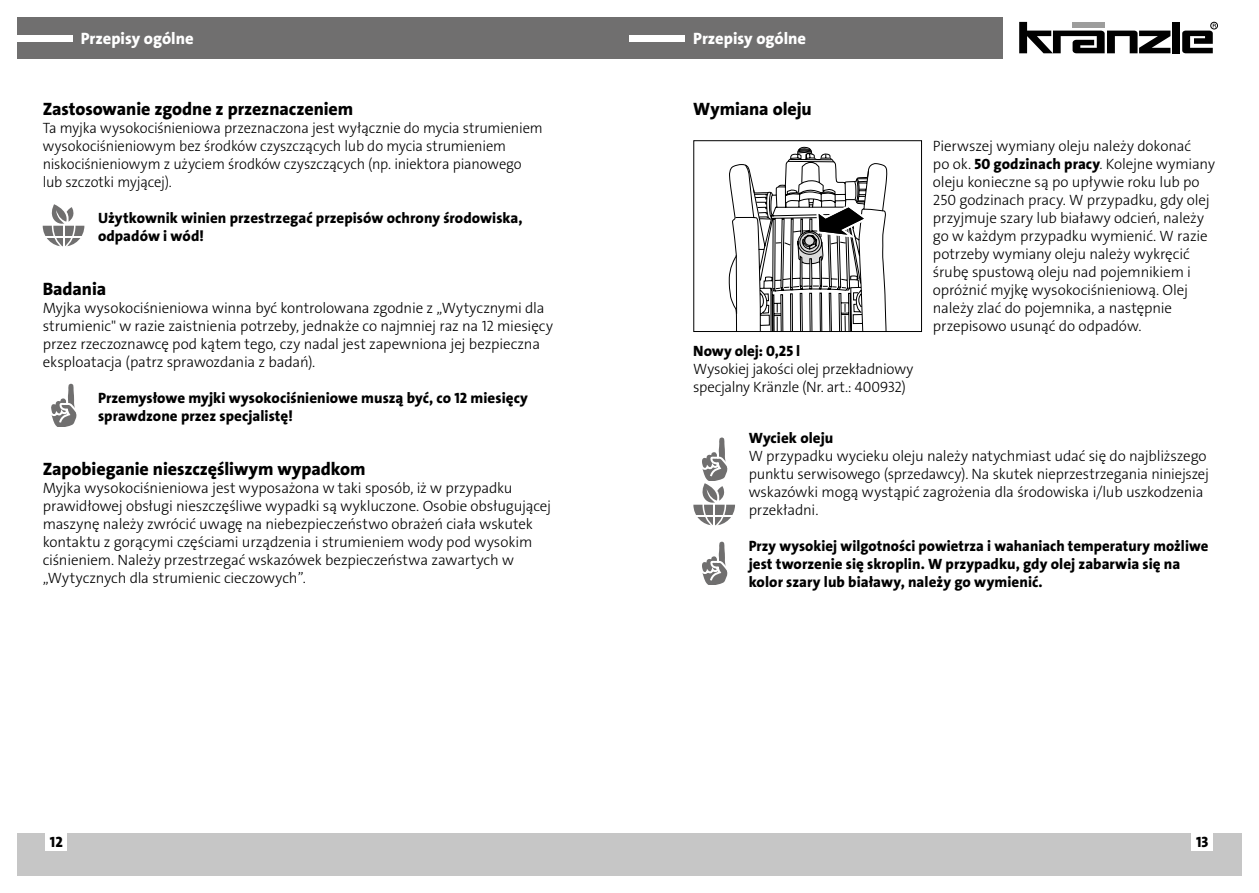
<style>
.page{position:relative;width:1259px;height:893px;background:#fff}
.page>*{position:absolute;margin:0;border:0;box-sizing:border-box;transform-origin:0 0}
.t1{font:18px "The Sans LP8 Ex Bld";letter-spacing:-.005em;color:#000}
.t2{font:16.5px "The Sans LP8 Ex Bld";color:#fff}
.t3{font:15px/18px "The Sans LP3 Lig";letter-spacing:-.01em;color:#000}
.t4{font:15px/18px "The Sans LP8 Ex Bld";color:#000}
.s1{font-family:"The Sans LP8 Ex Bld"}
</style>
<div class="page">
<div style="left:629px;top:833px;width:613px;height:43px;background:#c6c6c6"></div>
<div style="left:17px;top:833px;width:612px;height:43px;background:#c6c6c6"></div>
<div style="left:1191px;top:833px;width:22px;height:18px;background:#fff"></div>
<div style="left:46px;top:833px;width:21px;height:18px;background:#fff"></div>
<div style="left:17px;top:17px;width:985px;height:41px;background:#706f6f"></div>
<div style="left:17px;top:35px;width:55px;height:6px;background:#fff"></div>
<div style="left:629px;top:35px;width:56px;height:6px;background:#fff"></div>
<svg style="left:1019px;top:22px;width:151px;height:31px"></svg>
<div style="left:1172px;top:22px;width:7px;height:31px;background:#000"></div>
<div style="left:1210px;top:22px;width:7px;height:7px;border:1px solid #000;border-radius:50%"></div>
<svg style="left:1182px;top:24px;width:34px;height:29px"></svg>
<svg style="left:693px;top:140px;width:229px;height:192px"></svg>
<svg style="left:693px;top:437px;width:42px;height:89px"></svg>
<svg style="left:702px;top:542px;width:26px;height:42px"></svg>
<svg style="left:51px;top:384px;width:26px;height:42px"></svg>
<svg style="left:43px;top:204px;width:41px;height:43px"></svg>
<p class="t2" style="left:81px;top:28px;width:114px">Przepisy ogólne</p>
<p class="t2" style="left:693px;top:28px;width:114px">Przepisy ogólne</p>
<p class="t1" style="left:43px;top:98px;width:312px">Zastosowanie zgodne z przeznaczeniem</p>
<p class="t3" style="left:43px;top:119px;width:501px">Ta myjka wysokociśnieniowa przeznaczona jest wyłącznie do mycia strumieniem wysokociśnieniowym bez środków czyszczących lub do mycia strumieniem niskociśnieniowym z użyciem środków czyszczących (np. iniektora pianowego lub szczotki myjącej).</p>
<p class="t4" style="left:98px;top:209px;width:426px">Użytkownik winien przestrzegać przepisów ochrony środowiska, odpadów i wód!</p>
<p class="t1" style="left:43px;top:278px;width:65px">Badania</p>
<p class="t3" style="left:43px;top:299px;width:512px">Myjka wysokociśnieniowa winna być kontrolowana zgodnie z „Wytycznymi dla strumienic" w razie zaistnienia potrzeby, jednakże co najmniej raz na 12 miesięcy przez rzeczoznawcę pod kątem tego, czy nadal jest zapewniona jej bezpieczna eksploatacja (patrz sprawozdania z badań).</p>
<p class="t4" style="left:98px;top:389px;width:431px">Przemysłowe myjki wysokociśnieniowe muszą być, co 12 miesięcy sprawdzone przez specjalistę!</p>
<p class="t1" style="left:43px;top:458px;width:324px">Zapobieganie nieszczęśliwym wypadkom</p>
<p class="t3" style="left:43px;top:479px;width:510px">Myjka wysokociśnieniowa jest wyposażona w taki sposób, iż w przypadku prawidłowej obsługi nieszczęśliwe wypadki są wykluczone. Osobie obsługującej maszynę należy zwrócić uwagę na niebezpieczeństwo obrażeń ciała wskutek kontaktu z gorącymi częściami urządzenia i strumieniem wody pod wysokim ciśnieniem. Należy przestrzegać wskazówek bezpieczeństwa zawartych w „Wytycznych dla strumienic cieczowych”.</p>
<p class="t1" style="left:693px;top:98px;width:120px">Wymiana oleju</p>
<p class="t4" style="left:693px;top:342px;width:108px">Nowy olej: 0,25 l</p>
<p class="t3" style="left:693px;top:360px;width:222px">Wysokiej jakości olej przekładniowy specjalny Kränzle (Nr. art.: 400932)</p>
<p class="t3" style="left:933px;top:137px;width:283px">Pierwszej wymiany oleju należy dokonać<br>po ok. <span class="s1">50 godzinach pracy</span>. Kolejne wymiany oleju konieczne są po upływie roku lub po 250 godzinach pracy. W przypadku, gdy olej przyjmuje szary lub białawy odcień, należy go w każdym przypadku wymienić. W razie potrzeby wymiany oleju należy wykręcić śrubę spustową oleju nad pojemnikiem i opróżnić myjkę wysokociśnieniową. Olej należy zlać do pojemnika, a następnie przepisowo usunąć do odpadów.</p>
<p class="t4" style="left:748px;top:429px;width:86px">Wyciek oleju</p>
<p class="t3" style="left:748px;top:447px;width:462px">W przypadku wycieku oleju należy natychmiast udać się do najbliższego punktu serwisowego (sprzedawcy). Na skutek nieprzestrzegania niniejszej wskazówki mogą wystąpić zagrożenia dla środowiska i/lub uszkodzenia przekładni.</p>
<p class="t4" style="left:748px;top:537px;width:461px">Przy wysokiej wilgotności powietrza i wahaniach temperatury możliwe jest tworzenie się skroplin. W przypadku, gdy olej zabarwia się na kolor szary lub białawy, należy go wymienić.</p>
<p class="t4" style="left:50px;top:833px;width:14px">12</p>
<p class="t4" style="left:1196px;top:833px;width:14px">13</p>
</div>
